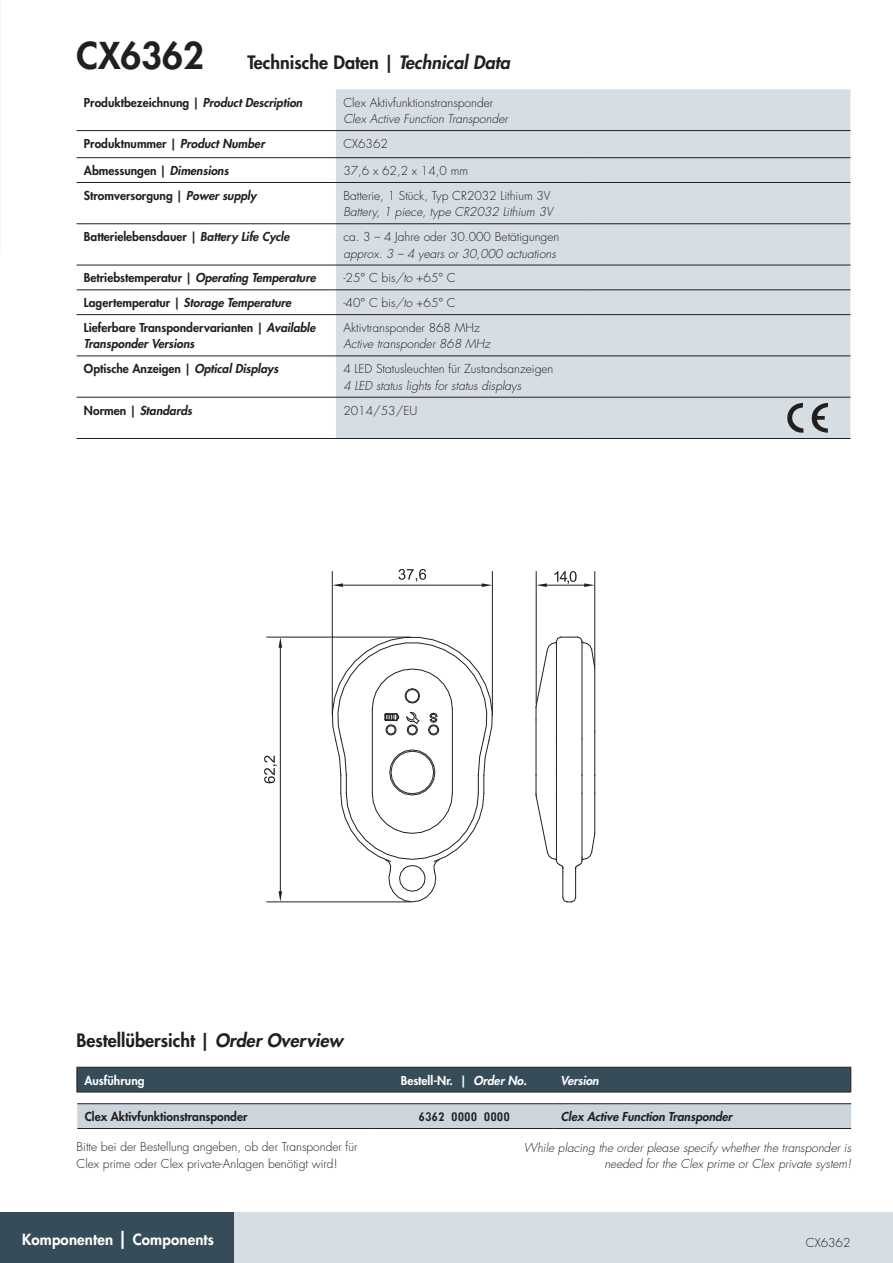
<style>
.page{position:relative;width:893px;height:1263px;background:#fff}
.page>*{position:absolute;margin:0;border:0;box-sizing:border-box;transform-origin:0 0}
.t1{font:800 18px "Futura Std";color:#231f20}
.t2{font:800 15px "Futura Std";letter-spacing:.01em;color:#fff}
.Tabelle_Daten_DE{font:300 12px/16.5px "Futura Std";color:#231f20}
.t3{font:800 12px/16.5px "Futura Std";color:#231f20}
.Tabelle_Daten_DE-2{font:italic 300 12px/16.5px "Futura Std";color:#231f20;text-align:right}
.Tabelle_Daten_ENG{font:italic 800 12px "Futura Std";color:#231f20}
.Tabelle_Daten_ENG-2{font:italic 300 12px "Futura Std";color:#231f20}
.t4{font:800 12px "Futura Std";color:#fff}
.Tabelle_Daten_ENG-3{font:300 12px "Futura Std";color:#231f20}
.Bestellnummern{font:12px "Monofonto";color:#231f20;scale:1.1 1}
.t5{font:italic 800 12px "Futura Std";color:#fff}
.s1{font-size:36px}
.s2{font-style:italic}
.s3{font-style:normal}
.s4{font-size:18px}
</style>
<div class="page">
<div style="left:0;top:1212px;width:893px;height:51px;background:#d7dee3"></div>
<div style="left:0;top:1212px;width:234px;height:51px;background:#364d59"></div>
<div style="left:336px;top:89px;width:514px;height:349px;background:#d7dee3"></div>
<hr style="left:77px;top:130px;width:259px;height:1px;background:#231f20">
<hr style="left:336px;top:130px;width:255px;height:1px;background:#231f20">
<hr style="left:591px;top:130px;width:259px;height:1px;background:#231f20">
<hr style="left:77px;top:157px;width:259px;height:1px;background:#231f20">
<hr style="left:336px;top:157px;width:255px;height:1px;background:#231f20">
<hr style="left:591px;top:157px;width:259px;height:1px;background:#231f20">
<hr style="left:77px;top:182px;width:259px;height:1px;background:#231f20">
<hr style="left:336px;top:182px;width:255px;height:1px;background:#231f20">
<hr style="left:591px;top:182px;width:259px;height:1px;background:#231f20">
<hr style="left:77px;top:223px;width:259px;height:1px;background:#231f20">
<hr style="left:336px;top:223px;width:255px;height:1px;background:#231f20">
<hr style="left:591px;top:223px;width:259px;height:1px;background:#231f20">
<hr style="left:77px;top:265px;width:259px;height:1px;background:#231f20">
<hr style="left:336px;top:265px;width:255px;height:1px;background:#231f20">
<hr style="left:591px;top:265px;width:259px;height:1px;background:#231f20">
<hr style="left:77px;top:290px;width:259px;height:1px;background:#231f20">
<hr style="left:336px;top:290px;width:255px;height:1px;background:#231f20">
<hr style="left:591px;top:290px;width:259px;height:1px;background:#231f20">
<hr style="left:77px;top:314px;width:259px;height:1px;background:#231f20">
<hr style="left:336px;top:314px;width:255px;height:1px;background:#231f20">
<hr style="left:591px;top:314px;width:259px;height:1px;background:#231f20">
<hr style="left:77px;top:356px;width:259px;height:1px;background:#231f20">
<hr style="left:336px;top:356px;width:255px;height:1px;background:#231f20">
<hr style="left:591px;top:356px;width:259px;height:1px;background:#231f20">
<hr style="left:77px;top:397px;width:259px;height:1px;background:#231f20">
<hr style="left:336px;top:397px;width:255px;height:1px;background:#231f20">
<hr style="left:591px;top:397px;width:259px;height:1px;background:#231f20">
<hr style="left:77px;top:438px;width:259px;height:1px;background:#231f20">
<hr style="left:336px;top:438px;width:255px;height:1px;background:#231f20">
<hr style="left:591px;top:438px;width:259px;height:1px;background:#231f20">
<hr style="left:77px;top:1092px;width:298px;height:1px;background:#231f20">
<hr style="left:375px;top:1092px;width:178px;height:1px;background:#231f20">
<hr style="left:553px;top:1092px;width:298px;height:1px;background:#231f20">
<svg style="left:77px;top:1067px;width:774px;height:25px;background:#354b56"></svg>
<svg style="left:811px;top:403px;width:17px;height:30px"></svg>
<svg style="left:787px;top:403px;width:16px;height:30px"></svg>
<div style="left:77px;top:1104px;width:774px;height:24px;background:#cbd5db"></div>
<hr style="left:77px;top:1103px;width:298px;height:1px;background:#231f20">
<hr style="left:375px;top:1103px;width:178px;height:1px;background:#231f20">
<hr style="left:553px;top:1103px;width:298px;height:1px;background:#231f20">
<hr style="left:77px;top:1128px;width:298px;height:1px;background:#231f20">
<hr style="left:375px;top:1128px;width:178px;height:1px;background:#231f20">
<hr style="left:553px;top:1128px;width:298px;height:1px;background:#231f20">
<svg style="left:332px;top:637px;width:161px;height:266px"></svg>
<hr style="left:582px;top:739px;width:1px;height:36px;background:#231f20">
<hr style="left:582px;top:641px;width:1px;height:98px;background:#231f20">
<hr style="left:556px;top:739px;width:1px;height:36px;background:#231f20">
<hr style="left:556px;top:641px;width:1px;height:98px;background:#231f20">
<hr style="left:594px;top:668px;width:1px;height:63px;background:#231f20">
<hr style="left:594px;top:731px;width:1px;height:44px;background:#231f20">
<hr style="left:536px;top:720px;width:1px;height:55px;background:#231f20">
<svg style="left:535px;top:636px;width:60px;height:84px"></svg>
<svg style="left:535px;top:775px;width:60px;height:128px"></svg>
<hr style="left:267px;top:637px;width:143px;height:1px;background:#231f20">
<hr style="left:267px;top:902px;width:143px;height:1px;background:#231f20">
<hr style="left:280px;top:648px;width:1px;height:243px;background:#231f20">
<svg style="left:279px;top:637px;width:3px;height:11px"></svg>
<svg style="left:279px;top:891px;width:3px;height:11px"></svg>
<svg style="left:264px;top:756px;width:13px;height:27px"></svg>
<hr style="left:332px;top:572px;width:1px;height:143px;background:#231f20">
<hr style="left:492px;top:572px;width:1px;height:143px;background:#231f20">
<hr style="left:343px;top:585px;width:139px;height:1px;background:#231f20">
<svg style="left:332px;top:583px;width:11px;height:4px"></svg>
<svg style="left:482px;top:583px;width:10px;height:4px"></svg>
<svg style="left:398px;top:569px;width:28px;height:13px"></svg>
<hr style="left:536px;top:572px;width:1px;height:131px;background:#231f20">
<hr style="left:594px;top:572px;width:1px;height:94px;background:#231f20">
<hr style="left:547px;top:585px;width:37px;height:1px;background:#231f20">
<svg style="left:536px;top:583px;width:11px;height:4px"></svg>
<svg style="left:584px;top:583px;width:11px;height:4px"></svg>
<svg style="left:554px;top:571px;width:23px;height:13px"></svg>
<p class="t1" style="left:77px;top:51px;width:435px"><span class="s1">CX6362</span> Technische Daten | <span class="s2">Technical Data</span></p>
<p class="t3" style="left:84px;top:94px;width:220px">Produktbezeichnung | <span class="s2">Product Description</span></p>
<p class="Tabelle_Daten_ENG-3" style="left:343px;top:95px;width:151px">Clex Aktivfunktionstransponder</p>
<p class="Tabelle_Daten_ENG-2" style="left:343px;top:111px;width:166px">Clex Active Function Transponder</p>
<p class="t3" style="left:84px;top:135px;width:182px">Produktnummer | <span class="s2">Product Number</span></p>
<p class="Tabelle_Daten_DE" style="left:343px;top:136px;width:46px">CX6362</p>
<p class="t3" style="left:84px;top:162px;width:146px">Abmessungen | <span class="s2">Dimensions</span></p>
<p class="Tabelle_Daten_DE" style="left:343px;top:163px;width:126px">37,6 x 62,2 x 14,0 mm</p>
<p class="t3" style="left:84px;top:187px;width:174px">Stromversorgung | <span class="s2">Power supply</span></p>
<p class="Tabelle_Daten_DE" style="left:343px;top:188px;width:211px">Batterie, 1 Stück, Typ CR2032 Lithium 3V<br><span class="s2">Battery, 1 piece, type CR2032 Lithium 3V</span></p>
<p class="t3" style="left:84px;top:228px;width:207px">Batterielebensdauer | <span class="s2">Battery Life Cycle</span></p>
<p class="Tabelle_Daten_DE" style="left:343px;top:229px;width:218px">ca. 3 – 4 Jahre oder 30.000 Betätigungen</p>
<p class="Tabelle_Daten_ENG-2" style="left:343px;top:246px;width:214px">approx. 3 – 4 years or 30,000 actuations</p>
<p class="Tabelle_Daten_ENG" style="left:84px;top:270px;width:233px"><span class="s3">Betriebstemperatur |</span> Operating Temperature</p>
<p class="Tabelle_Daten_DE" style="left:343px;top:270px;width:114px">-25° C bis<span class="s2">/to</span> +65° C</p>
<p class="Tabelle_Daten_ENG" style="left:84px;top:295px;width:209px"><span class="s3">Lagertemperatur |</span> Storage Temperature</p>
<p class="Tabelle_Daten_DE" style="left:343px;top:295px;width:114px">-40° C bis<span class="s2">/to</span> +65° C</p>
<p class="t3" style="left:84px;top:319px;width:233px">Lieferbare Transpondervarianten | <span class="s2">Available<br>Transponder Versions</span></p>
<p class="Tabelle_Daten_DE" style="left:343px;top:320px;width:138px">Aktivtransponder 868 MHz</p>
<p class="Tabelle_Daten_DE-2" style="left:343px;top:336px;width:148px">Active transponder 868 MHz</p>
<p class="t3" style="left:84px;top:361px;width:196px">Optische Anzeigen | <span class="s2">Optical Displays</span></p>
<p class="Tabelle_Daten_DE" style="left:343px;top:361px;width:212px">4 LED Statusleuchten für Zustandsanzeigen</p>
<p class="Tabelle_Daten_ENG-2" style="left:343px;top:378px;width:179px">4 LED status lights for status displays</p>
<p class="Tabelle_Daten_ENG" style="left:84px;top:402px;width:110px"><span class="s3">Normen |</span> Standards</p>
<p class="Tabelle_Daten_DE" style="left:343px;top:402px;width:76px">2014/53/EU</p>
<p class="t1" style="left:77px;top:1029px;width:268px">Bestellübersicht | <span class="s2">Order Overview</span></p>
<p class="t4" style="left:84px;top:1072px;width:62px">Ausführung</p>
<p class="t4" style="left:401px;top:1072px;width:128px">Bestell-Nr. | <span class="s2">Order No.</span></p>
<p class="t5" style="left:561px;top:1072px;width:40px">Version</p>
<p class="t3" style="left:85px;top:1108px;width:164px">Clex Aktivfunktionstransponder</p>
<p class="Bestellnummern" style="left:418px;top:1109px;width:85px">6362 0000 0000</p>
<p class="Tabelle_Daten_ENG" style="left:561px;top:1109px;width:173px">Clex Active Function Transponder</p>
<p class="Tabelle_Daten_DE" style="left:77px;top:1139px;width:282px">Bitte bei der Bestellung angeben, ob der Transponder für<br>Clex prime oder Clex private-Anlagen benötigt wird!</p>
<p class="Tabelle_Daten_DE-2" style="left:524px;top:1139px;width:329px">While placing the order please specify whether the transponder is needed for the Clex prime or Clex private system!</p>
<p class="t2" style="left:22px;top:1230px;width:193px">Komponenten <span class="s4">|</span> Components</p>
<p class="Tabelle_Daten_DE" style="left:806px;top:1235px;width:46px">CX6362</p>
</div>
